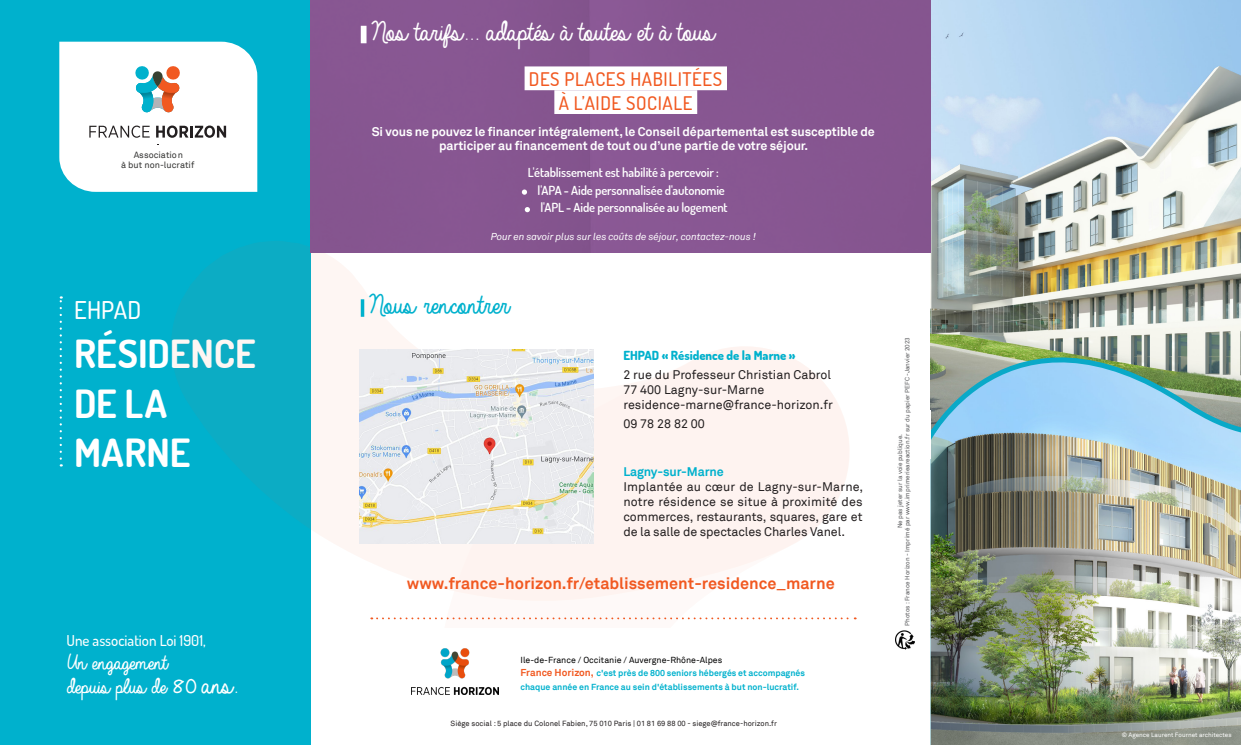
<style>
.page{position:relative;width:1241px;height:745px;background:#fff}
.page>*{position:absolute;margin:0;border:0;box-sizing:border-box;transform-origin:0 0}
.t1{font:700 38.75px/49.4px "Dosis";letter-spacing:.005em;color:#fff}
.Texte_courant{font:28.75px "Always In My Heart";color:#fff}
.Texte_courant-2{font:28.75px "Always In My Heart";color:#00b1cd}
.t2{font:500 24.5px "Dosis";letter-spacing:.005em;color:#fff}
.t3{font:22.5px/23.8px "Always In My Heart";color:#fff}
.Texte_courant-3{font:500 18.75px/23.8px "Dosis";letter-spacing:.03em;color:#f15921;text-align:center}
.Texte_courant-4{font:700 16.25px "Akkurat";color:#f15921}
.t4{font:500 15px "Dosis";color:#fff}
.Texte_courant-5{font:12.5px/15px "Akkurat";color:#231f20}
.Texte_courant-6{font:700 12.5px/13.8px "Akkurat";letter-spacing:-.01em;color:#fff;text-align:center}
.Texte_courant-7{font:600 12.5px/17.5px "Dosis";letter-spacing:-.01em;color:#fff}
.Texte_courant-8{font:700 12.5px "Akkurat";letter-spacing:-.01em;color:#00b1cd}
.Texte_courant-9{font:italic 10px "Akkurat";letter-spacing:-.01em;color:#fff}
.t5{font:9px/10px "Akkurat";color:#333332;text-align:center}
.Texte_courant-10{font:700 8.75px/13.8px "Akkurat";color:#00b1cd}
.Texte_courant-11{font:8.75px "Akkurat";color:#000001}
.Texte_courant-12{font:7.5px "Akkurat";color:#231f20}
.t6{font:6.25px "Akkurat";color:#57585a}
.t7{font:6.25px "Akkurat";color:#fff}
.s1{font-size:27.5px}
.s2{font-family:"Dosis";font-weight:800;color:#00b1cd}
.s3{font-size:10px;color:#f15921}
</style>
<div class="page">
<img style="left:930px;top:0;width:310px;height:235px">
<div style="left:0;top:0;width:310px;height:744px;background:#00b1cd"></div>
<svg style="left:60px;top:296px;width:2px;height:162px"></svg>
<svg style="left:171px;top:240px;width:681px;height:363px"></svg>
<div style="left:310px;top:0;width:620px;height:252px;background:#865691"></div>
<img style="left:359px;top:349px;width:234px;height:194px">
<hr style="left:361px;top:299px;width:3px;height:17px;background:#00b1cd">
<svg style="left:371px;top:617px;width:484px;height:2px"></svg>
<div style="left:361px;top:26px;width:5px;height:17px;background:#fff"></div>
<div style="left:524px;top:66px;width:203px;height:24px;background:#fff"></div>
<div style="left:554px;top:90px;width:143px;height:24px;background:#fff"></div>
<svg style="left:521px;top:189px;width:6px;height:5px"></svg>
<svg style="left:524px;top:207px;width:6px;height:5px"></svg>
<img style="left:411px;top:648px;width:88px;height:46px">
<img style="left:895px;top:630px;width:19px;height:18px">
<img style="left:922px;top:236px;width:318px;height:508px">
<div style="left:923px;top:409px;width:7px;height:49px;background:#fff"></div>
<svg style="left:59px;top:42px;width:198px;height:150px"></svg>
<p class="t5" style="left:121px;top:150px;width:75px">Association<br>à but non-lucratif</p>
<p class="t2" style="left:74px;top:292px;width:69px">EHPAD</p>
<p class="t1" style="left:74px;top:327px;width:183px">RÉSIDENCE<br>DE LA<br>MARNE</p>
<p class="t4" style="left:67px;top:629px;width:141px">Une association Loi 1901,</p>
<p class="t3" style="left:63px;top:651px;width:171px">Un engagement<br>depuis plus de<span class="s1">80 ans.</span></p>
<p class="Texte_courant" style="left:366px;top:16px;width:344px">Nos tarifs... adaptés à toutes et à tous</p>
<p class="Texte_courant-3" style="left:529px;top:66px;width:195px">DES PLACES HABILITÉES<br>À L’AIDE SOCIALE</p>
<p class="Texte_courant-6" style="left:372px;top:125px;width:504px">Si vous ne pouvez le financer intégralement, le Conseil départemental est susceptible de participer au financement de tout ou d’une partie de votre séjour.</p>
<p class="Texte_courant-7" style="left:537px;top:163px;width:189px;text-indent:-10px">L'établissement est habilité à percevoir : l'APA - Aide personnalisée d'autonomie</p>
<p class="Texte_courant-7" style="left:540px;top:198px;width:189px">l'APL - Aide personnalisée au logement</p>
<p class="Texte_courant-9" style="left:490px;top:230px;width:267px">Pour en savoir plus sur les coûts de séjour, contactez-nous !</p>
<p class="Texte_courant-2" style="left:364px;top:289px;width:141px">Nous rencontrer</p>
<p class="Texte_courant-5" style="left:623px;top:347px;width:209px;line-height:18.8px"><span class="s2">EHPAD « Résidence de la Marne »<br></span>2 rue du Professeur Christian Cabrol</p>
<p class="Texte_courant-5" style="left:623px;top:382px;width:142px">77 400 Lagny-sur-Marne</p>
<p class="Texte_courant-5" style="left:623px;top:397px;width:211px">residence-marne@france-horizon.fr</p>
<p class="Texte_courant-5" style="left:623px;top:416px;width:83px">09 78 28 82 00</p>
<p class="Texte_courant-8" style="left:623px;top:463px;width:102px">Lagny-sur-Marne</p>
<p class="Texte_courant-5" style="left:623px;top:478px;width:241px;text-align:justify">Implantée au cœur de Lagny-sur-Marne, notre résidence se situe à proximité des commerces, restaurants, squares, gare et de la salle de spectacles Charles Vanel.</p>
<p class="Texte_courant-4" style="left:407px;top:573px;width:429px">www.france-horizon.fr/etablissement-residence_marne</p>
<p class="Texte_courant-11" style="left:520px;top:654px;width:203px">Ile-de-France / Occitanie / Auvergne-Rhône-Alpes</p>
<p class="Texte_courant-10" style="left:520px;top:666px;width:286px"><span class="s3">France Horizon,</span> c'est près de 800 seniors hébergés et accompagnés chaque année en France au sein d'établissements à but non-lucratif.</p>
<p class="Texte_courant-12" style="left:450px;top:718px;width:328px">Siège social : 5 place du Colonel Fabien, 75 010 Paris | 01 81 69 88 00 - siege@france-horizon.fr</p>
<p class="t6" style="left:903px;top:625px;width:290px;rotate:-90deg">Photos : France Horizon - Imprimé par www.imprimerieareaction.fr sur du papier PEFC -Janvier 2023</p>
<p class="t6" style="left:896px;top:528px;width:95px;rotate:-90deg">Ne pas jeter sur la voie publique.</p>
<p class="t7" style="left:1121px;top:730px;width:111px">© Agence Laurent Fournet architectes</p>
</div>
